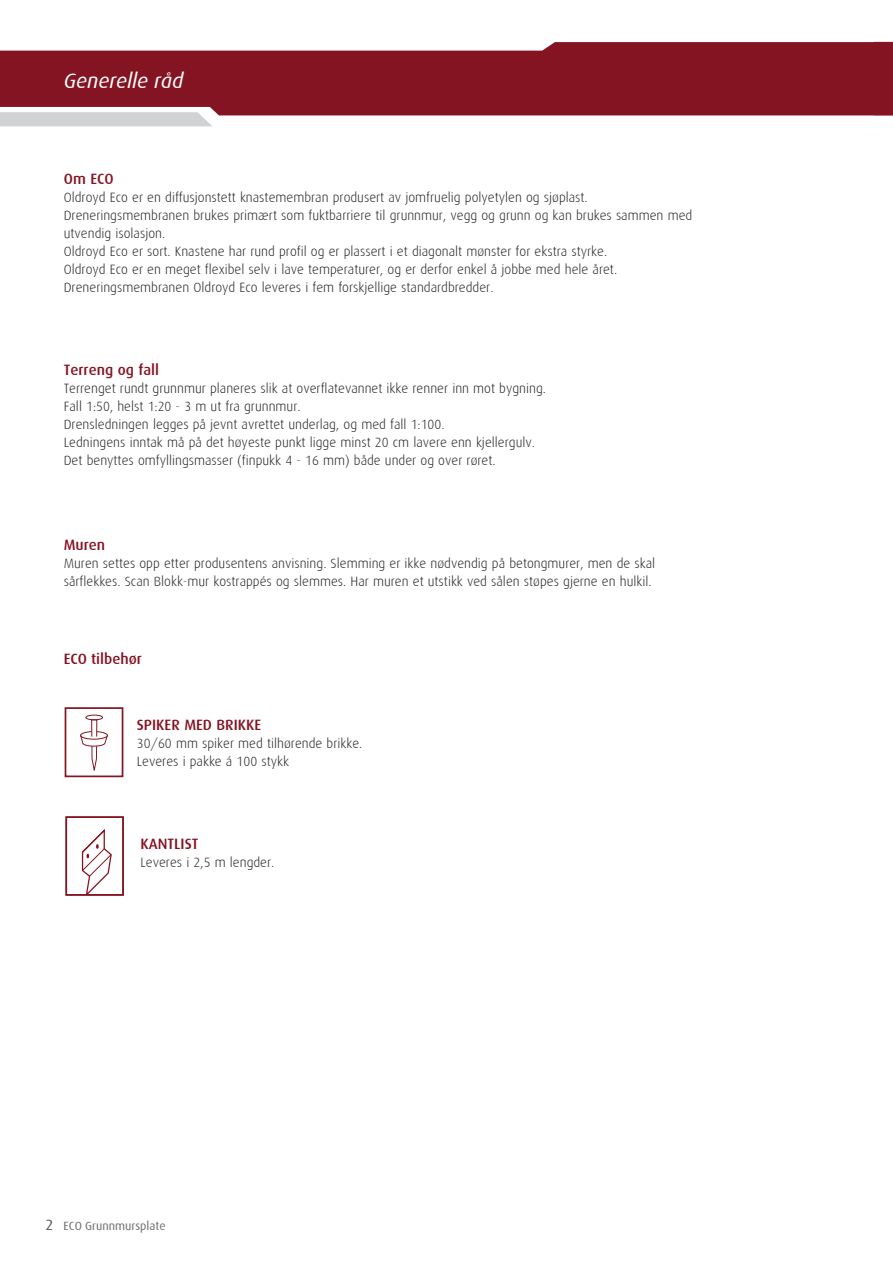
<style>
.page{position:relative;width:893px;height:1263px;background:#fff}
.page>*{position:absolute;margin:0;border:0;box-sizing:border-box;transform-origin:0 0}
.t1{font:italic 21px "Dax";color:#fff}
.t2{font:500 15px "Dax";color:#851423}
.t3{font:300 13.5px/18px "Dax";color:#231f20}
.t4{font:12px "Dax";color:#6c6d70}
.s1{font-size:15px;color:#57585a}
</style>
<div class="page">
<svg style="left:0;top:42px;width:874px;height:73px;background:#902937"></svg>
<svg style="left:0;top:112px;width:213px;height:14px;background:#d3d4d6"></svg>
<svg style="left:874px;top:42px;width:19px;height:73px"></svg>
<div style="left:91px;top:719px;width:6px;height:18px;border:1px solid #851522"></div>
<svg style="left:80px;top:731px;width:28px;height:40px"></svg>
<div style="left:85px;top:715px;width:18px;height:5px;border:1px solid #851522;border-radius:50%"></div>
<div style="left:65px;top:707px;width:58px;height:70px;border:2px solid #851522"></div>
<svg style="left:81px;top:829px;width:31px;height:64px"></svg>
<div style="left:66px;top:816px;width:58px;height:80px;border:2px solid #851522"></div>
<h1 class="t1" style="left:64px;top:69px;width:121px">Generelle råd</h1>
<p class="t2" style="left:64px;top:170px;width:51px">Om ECO</p>
<p class="t3" style="left:64px;top:188px;width:630px">Oldroyd Eco er en diffusjonstett knastemembran produsert av jomfruelig polyetylen og sjøplast.<br>Dreneringsmembranen brukes primært som fuktbarriere til grunnmur, vegg og grunn og kan brukes sammen med utvendig isolasjon.<br>Oldroyd Eco er sort. Knastene har rund profil og er plassert i et diagonalt mønster for ekstra styrke.<br>Oldroyd Eco er en meget flexibel selv i lave temperaturer, og er derfor enkel å jobbe med hele året.<br>Dreneringsmembranen Oldroyd Eco leveres i fem forskjellige standardbredder.</p>
<p class="t2" style="left:64px;top:362px;width:97px">Terreng og fall</p>
<p class="t3" style="left:64px;top:380px;width:484px">Terrenget rundt grunnmur planeres slik at overflatevannet ikke renner inn mot bygning.<br>Fall 1:50, helst 1:20 - 3 m ut fra grunnmur.<br>Drensledningen legges på jevnt avrettet underlag, og med fall 1:100.<br>Ledningens inntak må på det høyeste punkt ligge minst 20 cm lavere enn kjellergulv.<br>Det benyttes omfyllingsmasser (finpukk 4 - 16 mm) både under og over røret.</p>
<p class="t2" style="left:64px;top:536px;width:43px">Muren</p>
<p class="t3" style="left:64px;top:554px;width:593px">Muren settes opp etter produsentens anvisning. Slemming er ikke nødvendig på betongmurer, men de skal sårflekkes. Scan Blokk-mur kostrappés og slemmes. Har muren et utstikk ved sålen støpes gjerne en hulkil.</p>
<p class="t2" style="left:64px;top:651px;width:80px">ECO tilbehør</p>
<p class="t2" style="left:137px;top:716px;width:126px">SPIKER MED BRIKKE</p>
<p class="t3" style="left:137px;top:734px;width:227px">30/60 mm spiker med tilhørende brikke.<br>Leveres i pakke á 100 stykk</p>
<p class="t2" style="left:141px;top:836px;width:59px">KANTLIST</p>
<p class="t3" style="left:141px;top:854px;width:135px">Leveres i 2,5 m lengder.</p>
<p class="t4" style="left:45px;top:1219px;width:122px"><span class="s1">2</span> ECO Grunnmursplate</p>
</div>
